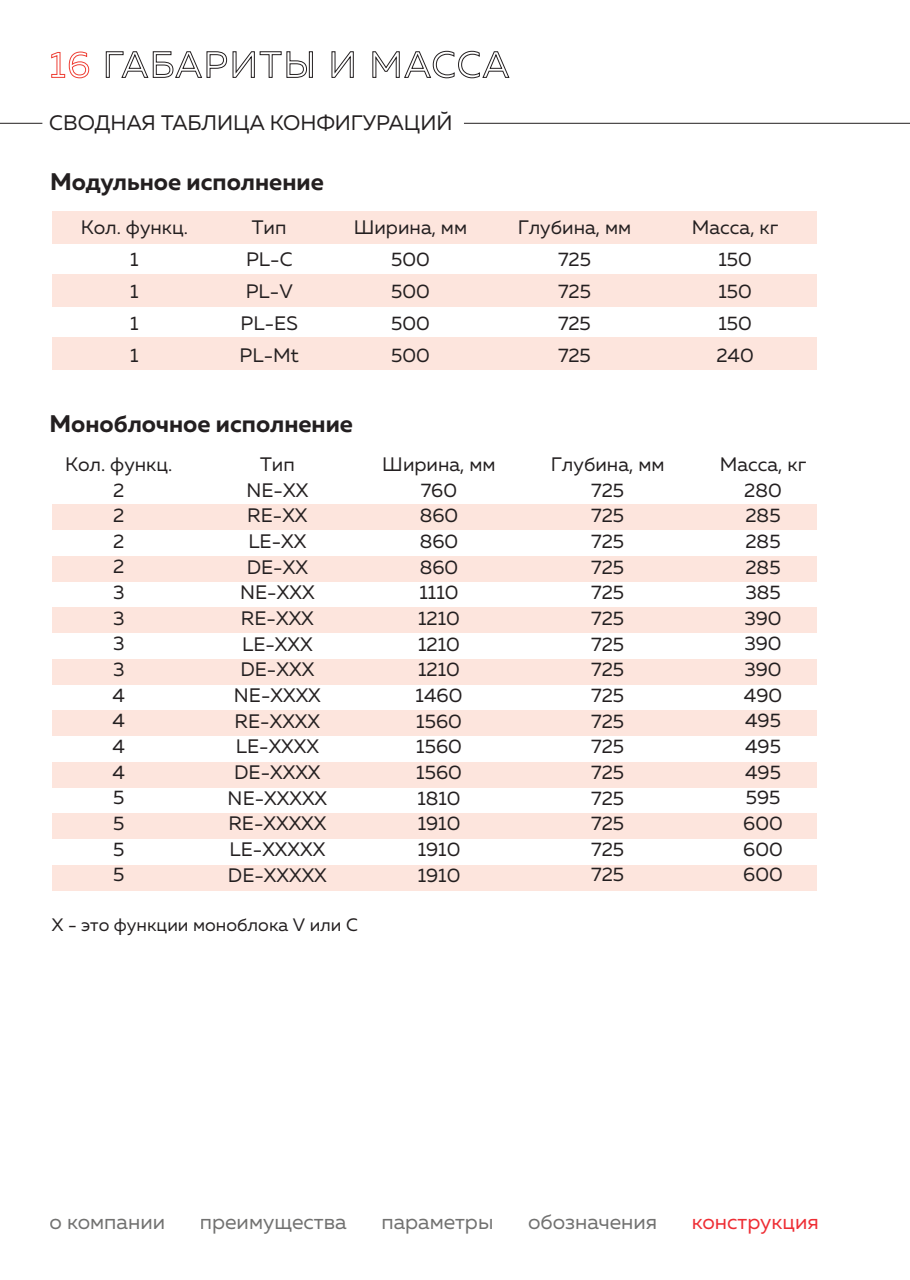
<style>
.page{position:relative;width:910px;height:1280px;background:#fff}
.page>*{position:absolute;margin:0;border:0;box-sizing:border-box;transform-origin:0 0}
.t1{font:700 24px "Muller";color:#231f20}
.t2{font:21px "Muller";color:#717170}
.t3{font:21px "Muller";color:#231f20}
.t4{font:21px "Muller";color:#ee2d34}
.t5{font:19.5px/25.7px "Muller";color:#231f20}
.t6{font:18px "Muller";color:#231f20}
</style>
<div class="page">
<svg style="left:51px;top:51px;width:38px;height:28px"></svg>
<svg style="left:106px;top:51px;width:207px;height:27px"></svg>
<svg style="left:331px;top:51px;width:23px;height:27px"></svg>
<svg style="left:372px;top:51px;width:138px;height:28px"></svg>
<hr style="left:464px;top:123px;width:446px;height:1px;background:#231f20">
<div style="left:52px;top:504px;width:764px;height:26px;background:#fde5dd"></div>
<div style="left:52px;top:556px;width:764px;height:26px;background:#fde5dd"></div>
<div style="left:52px;top:607px;width:764px;height:26px;background:#fde5dd"></div>
<div style="left:52px;top:659px;width:764px;height:25px;background:#fde5dd"></div>
<div style="left:52px;top:710px;width:764px;height:26px;background:#fde5dd"></div>
<div style="left:52px;top:762px;width:764px;height:25px;background:#fde5dd"></div>
<div style="left:52px;top:813px;width:764px;height:26px;background:#fde5dd"></div>
<div style="left:52px;top:865px;width:764px;height:25px;background:#fde5dd"></div>
<div style="left:52px;top:212px;width:765px;height:32px;background:#fde5dd"></div>
<div style="left:52px;top:275px;width:765px;height:32px;background:#fde5dd"></div>
<div style="left:52px;top:337px;width:765px;height:32px;background:#fde5dd"></div>
<hr style="left:0;top:123px;width:42px;height:1px;background:#231f20">
<p class="t3" style="left:49px;top:110px;width:405px">СВОДНАЯ ТАБЛИЦА КОНФИГУРАЦИЙ</p>
<p class="t1" style="left:50px;top:166px;width:275px">Модульное исполнение</p>
<p class="t5" style="left:81px;top:214px;width:109px">Кол. функц.</p>
<p class="t5" style="left:252px;top:214px;width:36px">Тип</p>
<p class="t5" style="left:354px;top:214px;width:115px">Ширина, мм</p>
<p class="t5" style="left:518px;top:214px;width:115px">Глубина, мм</p>
<p class="t5" style="left:692px;top:214px;width:88px">Масса, кг</p>
<p class="t5" style="left:130px;top:246px;width:10px">1</p>
<p class="t5" style="left:246px;top:246px;width:48px">PL-C</p>
<p class="t5" style="left:391px;top:246px;width:40px">500</p>
<p class="t5" style="left:558px;top:246px;width:34px">725</p>
<p class="t5" style="left:718px;top:246px;width:35px">150</p>
<p class="t5" style="left:130px;top:278px;width:10px">1</p>
<p class="t5" style="left:246px;top:278px;width:49px">PL-V</p>
<p class="t5" style="left:391px;top:278px;width:40px">500</p>
<p class="t5" style="left:558px;top:278px;width:34px">725</p>
<p class="t5" style="left:718px;top:278px;width:35px">150</p>
<p class="t5" style="left:130px;top:310px;width:10px">1</p>
<p class="t5" style="left:241px;top:310px;width:59px">PL-ES</p>
<p class="t5" style="left:391px;top:310px;width:40px">500</p>
<p class="t5" style="left:558px;top:310px;width:34px">725</p>
<p class="t5" style="left:718px;top:310px;width:35px">150</p>
<p class="t5" style="left:130px;top:342px;width:10px">1</p>
<p class="t5" style="left:240px;top:342px;width:61px">PL-Mt</p>
<p class="t5" style="left:391px;top:342px;width:40px">500</p>
<p class="t5" style="left:558px;top:342px;width:34px">725</p>
<p class="t5" style="left:716px;top:342px;width:39px">240</p>
<p class="t1" style="left:50px;top:408px;width:305px">Моноблочное исполнение</p>
<p class="t5" style="left:65px;top:451px;width:109px">Кол. функц.</p>
<p class="t5" style="left:112px;top:477px;width:14px;text-align:justify">2<br>2<br>2<br>2<br>3<br>3<br>3<br>3<br>4<br>4<br>4<br>4<br>5<br>5<br>5<br>5</p>
<p class="t5" style="left:260px;top:451px;width:36px">Тип</p>
<p class="t5" style="left:246px;top:477px;width:63px">NE-XX</p>
<p class="t5" style="left:228px;top:528px;width:101px;text-align:center">LE-XX<br>DE-XX<br>NE-XXX<br>RE-XXX<br>LE-XXX<br>DE-XXX<br>NE-XXXX<br>RE-XXXX<br>LE-XXXX<br>DE-XXXX<br>NE-XXXXX<br>RE-XXXXX<br>LE-XXXXX<br>DE-XXXXX</p>
<p class="t5" style="left:247px;top:502px;width:62px">RE-XX</p>
<p class="t6" style="left:52px;top:914px;width:307px">Х - это функции моноблока V или C</p>
<p class="t5" style="left:382px;top:451px;width:115px">Ширина, мм</p>
<p class="t5" style="left:416px;top:477px;width:48px">760<br>860<br>860<br>860<br>1110<br>1210<br>1210<br>1210<br>1460<br>1560<br>1560<br>1560<br>1810<br>1910<br>1910<br>1910</p>
<p class="t5" style="left:551px;top:451px;width:115px">Глубина, мм</p>
<p class="t5" style="left:591px;top:477px;width:34px;text-align:justify">725<br>725<br>725<br>725<br>725<br>725<br>725<br>725<br>725<br>725<br>725<br>725<br>725<br>725<br>725<br>725</p>
<p class="t5" style="left:720px;top:451px;width:88px">Масса, кг</p>
<p class="t5" style="left:743px;top:477px;width:41px">280<br>285<br>285<br>285<br>385<br>390<br>390<br>390<br>490<br>495<br>495<br>495<br>595<br>600<br>600<br>600</p>
<p class="t2" style="left:50px;top:1209px;width:117px">о компании</p>
<p class="t2" style="left:200px;top:1209px;width:148px">преимущества</p>
<p class="t2" style="left:381px;top:1209px;width:114px">параметры</p>
<p class="t2" style="left:528px;top:1209px;width:131px">обозначения</p>
<p class="t4" style="left:692px;top:1209px;width:128px">конструкция</p>
</div>
